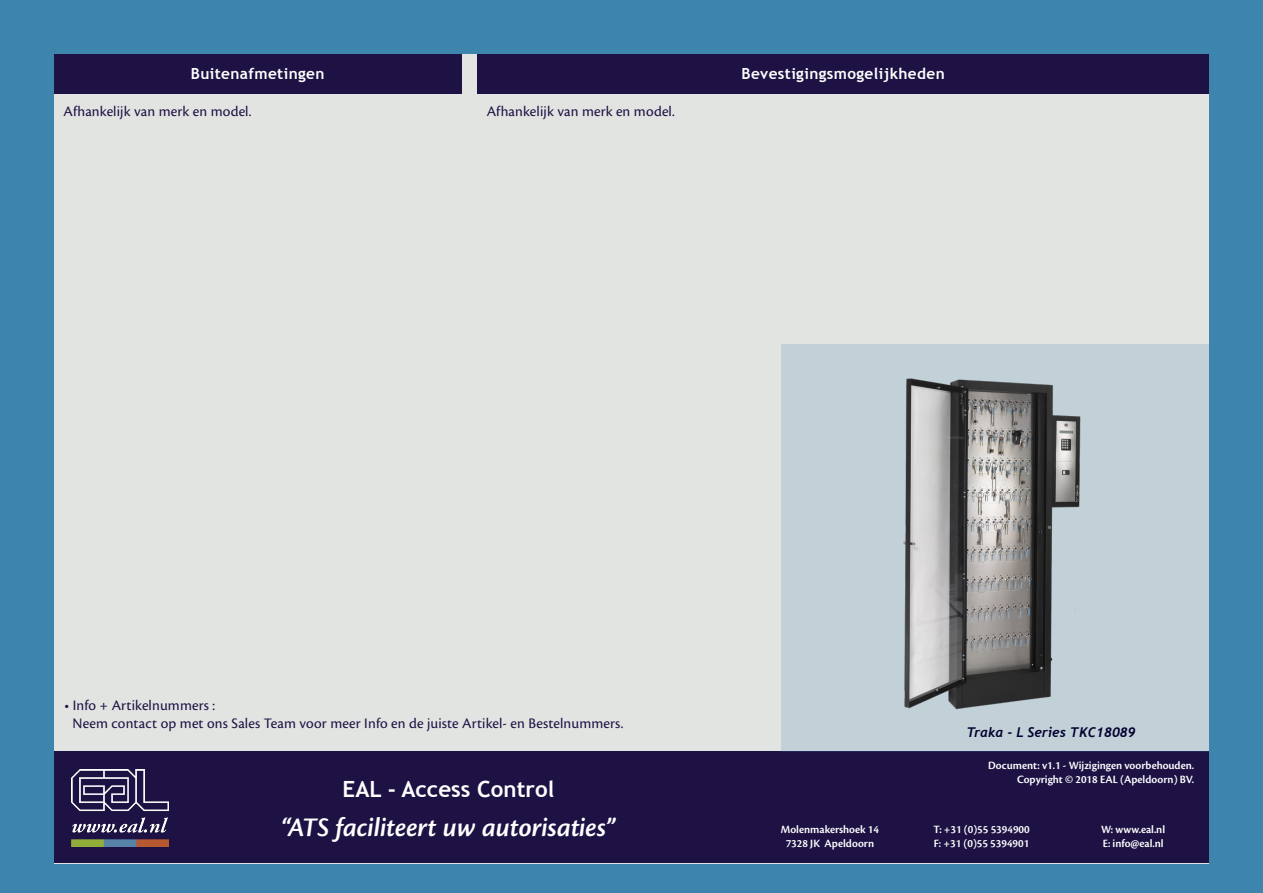
<style>
.page{position:relative;width:1263px;height:893px;background:#3e85ad}
.page>*{position:absolute;margin:0;border:0;box-sizing:border-box;transform-origin:0 0}
.t1{font:27.9px "Cronos Pro Semibold Subh It";color:#fff}
.t2{font:700 22.35px "Trebuchet MS";color:#fff}
.t3{font:700 15.3px "Trebuchet MS";letter-spacing:.025em;color:#fff}
.t4{font:15.15px "Cronos Pro";letter-spacing:.01em;color:#1e1144}
.t5{font:italic 700 13.5px "Trebuchet";color:#040031}
.t6{font:11.7px "Cronos Pro Semibold Subh";color:#fff}
</style>
<div class="page">
<div style="left:54px;top:54px;width:1155px;height:809px;background:#e2e4e2"></div>
<div style="left:54px;top:751px;width:1155px;height:112px;background:#1e1144"></div>
<div style="left:781px;top:344px;width:428px;height:407px;background:#c1d1d7"></div>
<div style="left:54px;top:54px;width:407px;height:39px;background:#1e1144"></div>
<div style="left:477px;top:54px;width:732px;height:39px;background:#1e1144"></div>
<img style="left:71px;top:769px;width:97px;height:77px">
<img style="left:903px;top:378px;width:178px;height:332px">
<p class="t3" style="left:191px;top:64px;width:135px">Buitenafmetingen</p>
<p class="t3" style="left:741px;top:64px;width:205px">Bevestigingsmogelijkheden</p>
<p class="t4" style="left:63px;top:103px;width:189px">Afhankelijk van merk en model.</p>
<p class="t4" style="left:487px;top:103px;width:189px">Afhankelijk van merk en model.</p>
<p class="t4" style="left:64px;top:696px;width:152px">• Info + Artikelnummers :</p>
<p class="t4" style="left:73px;top:714px;width:552px">Neem contact op met ons Sales Team voor meer Info en de juiste Artikel- en Bestelnummers.</p>
<p class="t2" style="left:343px;top:775px;width:213px">EAL - Access Control</p>
<p class="t1" style="left:281px;top:811px;width:336px">“ATS faciliteert uw autorisaties”</p>
<p class="t6" style="left:781px;top:822px;width:100px">Molenmakershoek 14</p>
<p class="t6" style="left:786px;top:836px;width:90px">7328 JK Apeldoorn</p>
<p class="t5" style="left:966px;top:724px;width:171px">Traka - L Series TKC18089</p>
<p class="t6" style="left:988px;top:758px;width:208px">Document: v1.1 - Wijzigingen voorbehouden.</p>
<p class="t6" style="left:1017px;top:772px;width:179px">Copyright © 2018 EAL (Apeldoorn) BV.</p>
<p class="t6" style="left:933px;top:822px;width:98px">T: +31 (0)55 5394900</p>
<p class="t6" style="left:934px;top:836px;width:97px">F: +31 (0)55 5394901</p>
<p class="t6" style="left:1101px;top:822px;width:66px">W: www.eal.nl</p>
<p class="t6" style="left:1103px;top:836px;width:62px">E: info@eal.nl</p>
</div>
